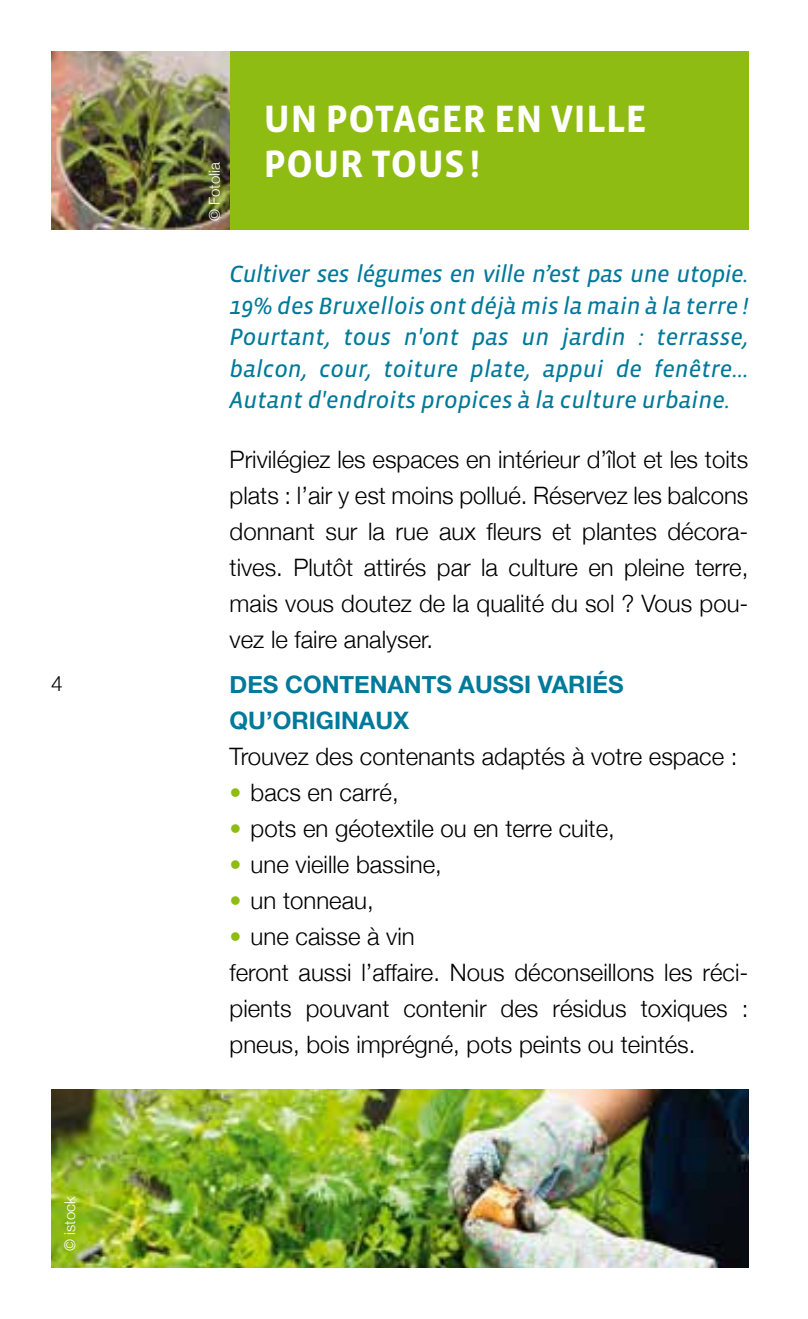
<style>
.page{position:relative;width:808px;height:1319px;background:#fff}
.page>*{position:absolute;margin:0;border:0;box-sizing:border-box;transform-origin:0 0}
.t1{font:700 39px/45px "Vista Sans";color:#fff}
.t2{font:300 24px/36px "Helvetica Neue";color:#000;text-align:justify}
.t3{font:italic 24px/31.5px "Vista Sans Reg";color:#00799a;text-align:justify}
.t4{font:700 24px/36px "Helvetica Neue";color:#00799a}
.t5{font:300 21px "Helvetica Neue";color:#000}
.t6{font:300 15px "Helvetica Neue";color:#fff}
.s1{font-weight:500;color:#8fbc13}
</style>
<div class="page">
<div style="left:230px;top:51px;width:518px;height:179px;background:#8fbc13"></div>
<img style="left:51px;top:51px;width:179px;height:179px">
<img style="left:51px;top:1089px;width:697px;height:178px">
<p class="t5" style="left:51px;top:670px;width:13px">4</p>
<p class="t6" style="left:61px;top:1250px;width:56px;rotate:-90deg">© istock</p>
<p class="t6" style="left:205px;top:221px;width:60px;rotate:-90deg">© Fotolia</p>
<h1 class="t1" style="left:264px;top:98px;width:385px">UN POTAGER EN VILLE<br>POU R TOUS!</h1>
<p class="t3" style="left:230px;top:259px;width:520px">Cultiver ses légumes en ville n’est pas une utopie.<br>19% des Bruxellois ont déjà mis la main à la terre !<br>Pourtant, tous n'ont pas un jardin : terrasse, balcon, cour, toiture plate, appui de fenêtre...<br>Autant d'endroits propices à la culture urbaine.</p>
<p class="t2" style="left:230px;top:441px;width:520px">Privilégiez les espaces en intérieur d’îlot et les toits plats : l’air y est moins pollué. Réservez les balcons donnant sur la rue aux fleurs et plantes décora&shy;tives. Plutôt attirés par la culture en pleine terre, mais vous doutez de la qualité du sol ? Vous pou&shy;vez le faire analyser.</p>
<p class="t4" style="left:230px;top:665px;width:396px">DES CONTENANTS AUSSI VARIÉS<br>QU’ORIGINAUX</p>
<p class="t2" style="left:230px;top:737px;width:509px">Trouvez des contenants adaptés à votre espace :</p>
<p class="t2" style="left:230px;top:773px;width:171px"><span class="s1">•</span> bacs en carré,</p>
<p class="t2" style="left:230px;top:809px;width:387px"><span class="s1">•</span> pots en géotextile ou en terre cuite,</p>
<p class="t2" style="left:230px;top:845px;width:214px"><span class="s1">•</span> une vieille bassine,</p>
<p class="t2" style="left:230px;top:881px;width:146px"><span class="s1">•</span> un tonneau,</p>
<p class="t2" style="left:230px;top:917px;width:520px;text-align:left"><span class="s1">•</span> une caisse à vin<br>feront aussi l’affaire. Nous déconseillons les réci&shy;pients pouvant contenir des résidus toxiques : pneus, bois imprégné, pots peints ou teintés.</p>
</div>
